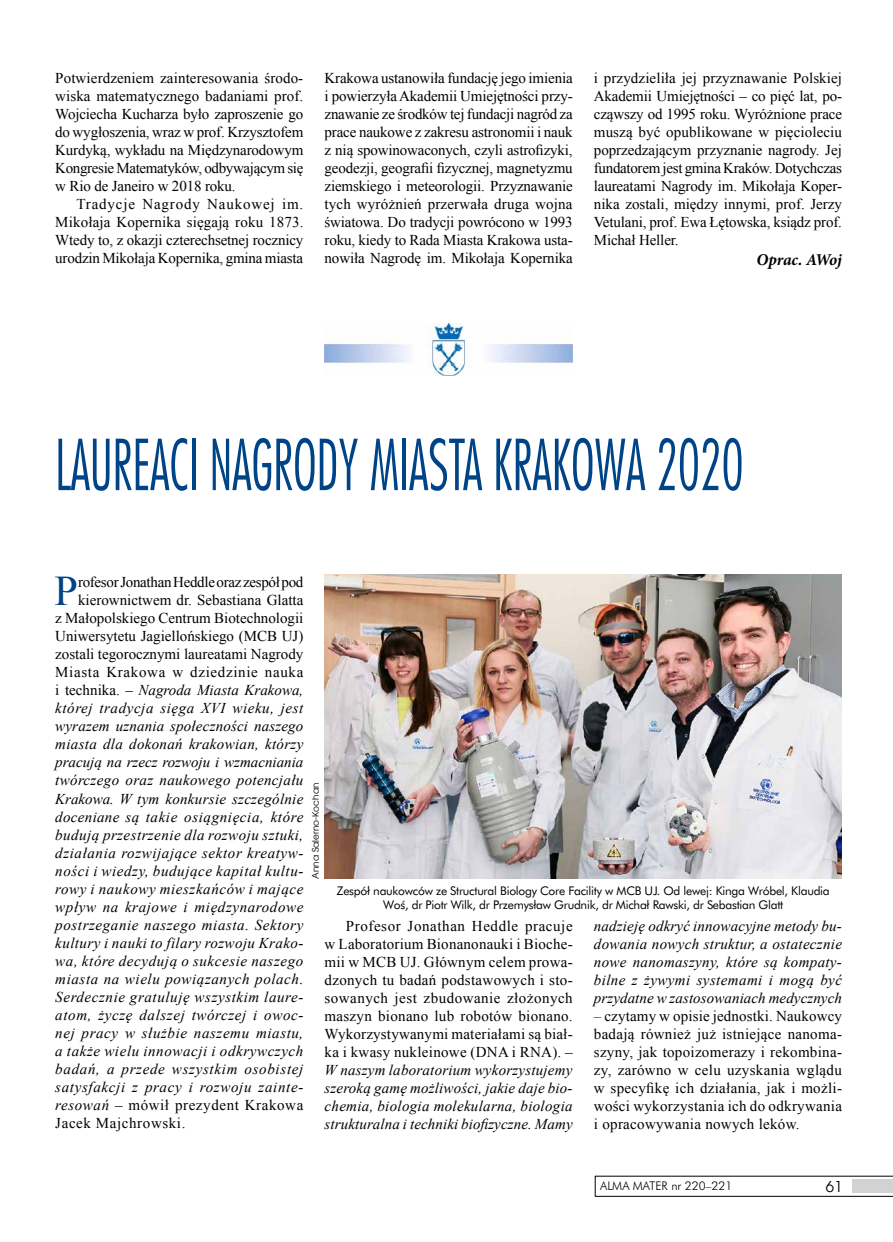
<style>
.page{position:relative;width:893px;height:1242px;background:#fff}
.page>*{position:absolute;margin:0;border:0;box-sizing:border-box;transform-origin:0 0}
.t1{font:300 68.25px "Fujiyama";color:#048;scale:.77 1}
.t2{font:42.15px "Times New Roman";color:#048}
.t3{font:italic 700 16.5px "Minion Pro";letter-spacing:-.005em;color:#000}
.t4{font:15px/18px "Times New Roman";color:#000;text-align:justify}
.t5{font:italic 15px/18px "Times New Roman";letter-spacing:.04em;color:#000;text-align:justify}
.t6{font:italic 15px "Times New Roman";color:#000}
.t7{font:italic 15px "Times New Roman";letter-spacing:.02em;color:#000}
.t8{font:15px "Times New Roman";letter-spacing:.04em;color:#000}
.t9{font:15px "Times New Roman";letter-spacing:-.02em;color:#000}
.t10{font:italic 15px "Times New Roman";letter-spacing:.01em;color:#000}
.t11{font:15px "Times New Roman";letter-spacing:.045em;color:#000}
.t12{font:15px "Avalon";color:#000}
.t13{font:12px/14.4px "Futurum Ibis EE";letter-spacing:-.02em;color:#000;text-align:center}
.t14{font:300 12px "Futurum Ibis EE";color:#000}
.t15{font:9px "Avalon";color:#000}
.s1{font-style:normal}
.s2{font-style:italic}
</style>
<div class="page">
<svg style="left:595px;top:1175px;width:298px;height:21px"></svg>
<div style="left:852px;top:1179px;width:41px;height:14px;background:#d2d2d2"></div>
<img style="left:325px;top:574px;width:517px;height:304px">
<img style="left:325px;top:324px;width:248px;height:52px">
<p class="t4" style="left:55px;top:68px;width:250px">Potwierdzeniem zainteresowania środo&shy;wiska matematycznego badaniami prof.<br>Wojciecha Kucharza było zaproszenie go do wygłoszenia, wraz w prof. Krzysztofem Kurdyką, wykładu na Międzynarodowym Kongresie Matematyków, odbywającym się w Rio de Janeiro w 2018 roku.</p>
<p class="t4" style="left:55px;top:194px;width:250px;text-indent:21px">Tradycje Nagrody Naukowej im.<br>Mikołaja Kopernika sięgają roku 1873.<br>Wtedy to, z okazji czterechsetnej rocznicy urodzin Mikołaja Kopernika, gmina miasta</p>
<p class="t4" style="left:325px;top:68px;width:250px">Krakowa ustanowiła fundację jego imienia i powierzyła Akademii Umiejętności przy&shy;znawanie ze środków tej fundacji nagród za prace naukowe z zakresu astronomii i nauk z nią spowinowaconych, czyli astrofizyki, geodezji, geografii fizycznej, magnetyzmu ziemskiego i meteorologii. Przyznawanie tych wyróżnień przerwała druga wojna światowa. Do tradycji powrócono w 1993 roku, kiedy to Rada Miasta Krakowa usta&shy;nowiła Nagrodę im. Mikołaja Kopernika</p>
<p class="t4" style="left:594px;top:68px;width:250px">i przydzieliła jej przyznawanie Polskiej Akademii Umiejętności – co pięć lat, po&shy;cząwszy od 1995 roku. Wyróżnione prace muszą być opublikowane w pięcioleciu poprzedzającym przyznanie nagrody. Jej fundatorem jest gmina Kraków. Dotychczas laureatami Nagrody im. Mikołaja Koper&shy;nika zostali, między innymi, prof. Jerzy Vetulani, prof. Ewa Łętowska, ksiądz prof.<br>Michał Heller.</p>
<p class="t3" style="left:756px;top:247px;width:87px">Oprac. AWoj</p>
<h1 class="t1" style="left:55px;top:421px;width:895px">LAUREACI NAGRODY MIASTA KRAKOWA 2020</h1>
<h2 class="t2" style="left:55px;top:563px;width:25px">P</h2>
<p class="t9" style="left:78px;top:572px;width:227px">rofesor Jonathan Heddle oraz zespół pod</p>
<p class="t4" style="left:78px;top:591px;width:227px">kierownictwem dr. Sebastiana Glatta</p>
<p class="t4" style="left:55px;top:609px;width:250px">z Małopolskiego Centrum Biotechnologii</p>
<p class="t4" style="left:55px;top:627px;width:250px">Uniwersytetu Jagiellońskiego (MCB UJ)</p>
<p class="t4" style="left:55px;top:645px;width:250px">zostali tegorocznymi laureatami Nagrody</p>
<p class="t11" style="left:55px;top:662px;width:250px">Miasta Krakowa w dziedzinie nauka</p>
<p class="t6" style="left:55px;top:680px;width:250px"><span class="s1">i technika. –</span> Nagroda Miasta Krakowa,</p>
<p class="t5" style="left:55px;top:699px;width:250px">której tradycja sięga XVI wieku, jest</p>
<p class="t10" style="left:55px;top:716px;width:250px">wyrazem uznania społeczności naszego</p>
<p class="t7" style="left:55px;top:734px;width:250px">miasta dla dokonań krakowian, którzy</p>
<p class="t6" style="left:55px;top:752px;width:250px">pracują na rzecz rozwoju i wzmacniania</p>
<p class="t5" style="left:55px;top:771px;width:250px">twórczego oraz naukowego potencjału</p>
<p class="t7" style="left:55px;top:788px;width:250px">Krakowa. W tym konkursie szczególnie</p>
<p class="t5" style="left:55px;top:807px;width:250px">doceniane są takie osiągnięcia, które</p>
<p class="t5" style="left:55px;top:825px;width:249px">budują przestrzenie dla rozwoju sztuki,</p>
<p class="t5" style="left:55px;top:843px;width:250px">działania rozwijające sektor kreatyw-</p>
<p class="t5" style="left:55px;top:861px;width:250px">ności i wiedzy, budujące kapitał kultu-</p>
<p class="t5" style="left:55px;top:879px;width:250px">rowy i naukowy mieszkańców i mające</p>
<p class="t5" style="left:55px;top:897px;width:250px">wpływ na krajowe i międzynarodowe</p>
<p class="t5" style="left:55px;top:915px;width:250px">postrzeganie naszego miasta. Sektory</p>
<p class="t5" style="left:55px;top:933px;width:250px">kultury i nauki to filary rozwoju Krako-</p>
<p class="t5" style="left:55px;top:951px;width:250px">wa, które decydują o sukcesie naszego</p>
<p class="t5" style="left:55px;top:969px;width:250px">miasta na wielu powiązanych polach.</p>
<p class="t5" style="left:55px;top:987px;width:250px">Serdecznie gratuluję wszystkim laure-</p>
<p class="t5" style="left:55px;top:1005px;width:250px">atom, życzę dalszej twórczej i owoc-</p>
<p class="t5" style="left:55px;top:1023px;width:250px">nej pracy w służbie naszemu miastu,</p>
<p class="t5" style="left:55px;top:1041px;width:250px">a także wielu innowacji i odkrywczych</p>
<p class="t5" style="left:55px;top:1059px;width:250px">badań, a przede wszystkim osobistej</p>
<p class="t5" style="left:55px;top:1077px;width:250px">satysfakcji z pracy i rozwoju zainte-</p>
<p class="t8" style="left:55px;top:1094px;width:250px"><span class="s2">resowań</span> – mówił prezydent Krakowa</p>
<p class="t8" style="left:55px;top:1112px;width:132px">Jacek Majchrowski.</p>
<p class="t15" style="left:310px;top:878px;width:97px;rotate:-90deg">Anna Salerno-Kochan</p>
<p class="t13" style="left:337px;top:883px;width:494px">Zespół naukowców ze Structural Biology Core Facility w MCB UJ. Od lewej: Kinga Wróbel, Klaudia<br>Woś, dr Piotr Wilk, dr Przemysław Grudnik, dr Michał Rawski, dr Sebastian Glatt</p>
<p class="t4" style="left:325px;top:916px;width:250px;text-indent:21px">Profesor Jonathan Heddle pracuje w Laboratorium Bionanonauki i Bioche&shy;mii w MCB UJ. Głównym celem prowa&shy;dzonych tu badań podstawowych i sto&shy;sowanych jest zbudowanie złożonych maszyn bionano lub robotów bionano.<br>Wykorzystywanymi materiałami są biał&shy;ka i kwasy nukleinowe (DNA i RNA). –</p>
<p class="t5" style="left:325px;top:1060px;width:250px">W naszym laboratorium wykorzystujemy szeroką gamę możliwości, jakie daje bio&shy;chemia, biologia molekularna, biologia strukturalna i techniki biofizyczne. Mamy</p>
<p class="t5" style="left:594px;top:916px;width:250px">nadzieję odkryć innowacyjne metody bu&shy;dowania nowych struktur, a ostatecznie nowe nanomaszyny, które są kompaty&shy;bilne z żywymi systemami i mogą być przydatne w zastosowaniach medycznych</p>
<p class="t4" style="left:594px;top:1006px;width:250px"><span class="s2">–</span> czytamy w opisie jednostki. Naukowcy badają również już istniejące nanoma&shy;szyny, jak topoizomerazy i rekombina&shy;zy, zarówno w celu uzyskania wglądu w specyfikę ich działania, jak i możli&shy;wości wykorzystania ich do odkrywania i opracowywania nowych leków.</p>
<p class="t14" style="left:600px;top:1178px;width:134px">ALMA MATER nr 220–221</p>
<p class="t12" style="left:826px;top:1177px;width:18px">61</p>
</div>
